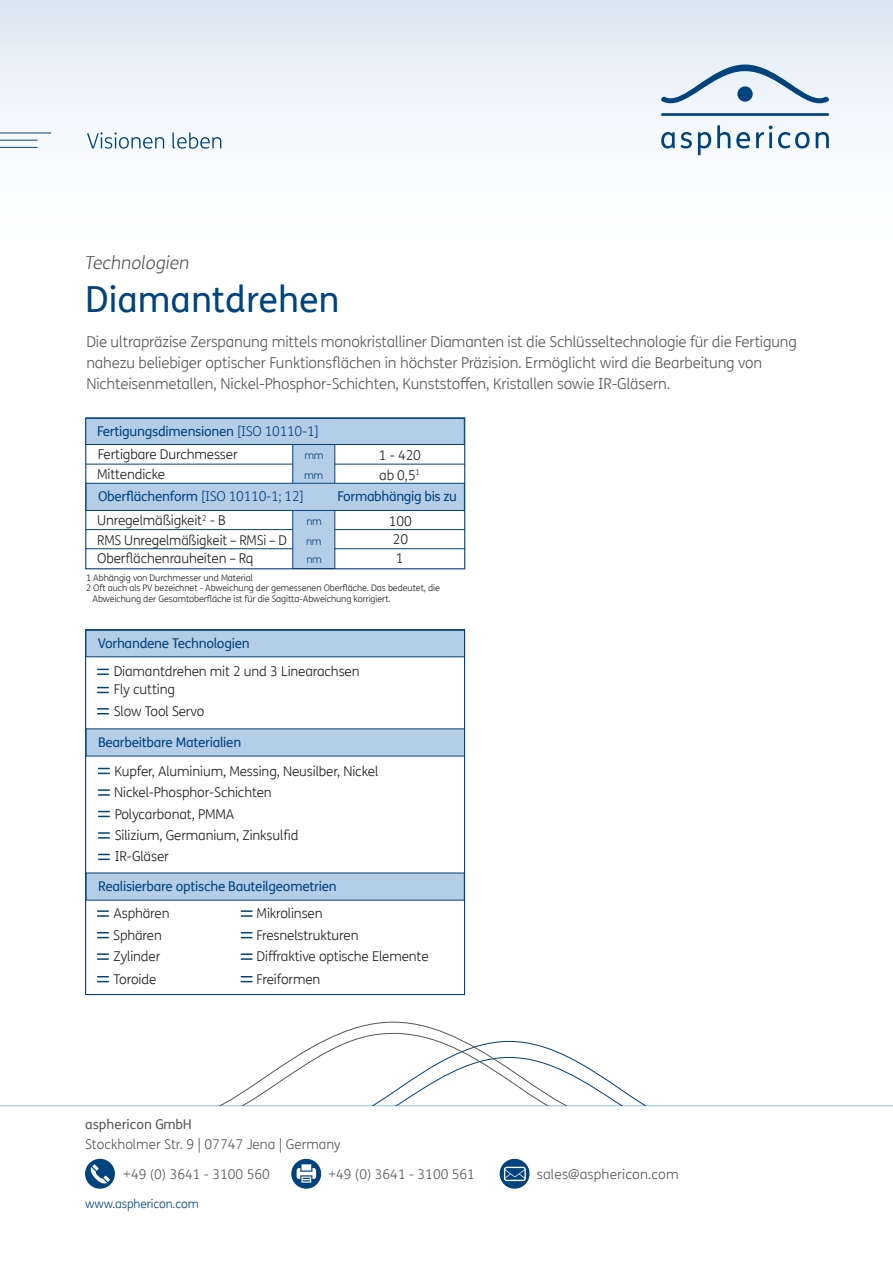
<style>
.page{position:relative;width:893px;height:1263px;background:#fff}
.page>*{position:absolute;margin:0;border:0;box-sizing:border-box;transform-origin:0 0}
.t1{font:36px "FS Me Pro";color:#01437c}
.t2{font:italic 300 18px "FS Me Pro";color:#57585a}
.t3{font:300 15px/21px "FS Me Pro";letter-spacing:-.01em;color:#57585a}
.t4{font:300 13.5px/21.5px "FS Me Pro";letter-spacing:-.01em;color:#231f20}
.t5{font:13.5px "FS Me Pro";letter-spacing:-.02em;color:#01437c}
.t6{font:300 13.5px "FS Me Pro";color:#57585a}
.t7{font:13.5px "FS Me Pro";color:#57585a}
.t8{font:300 12px "FS Me Pro";letter-spacing:-.01em;color:#01437c}
.t9{font:300 10.5px/20.4px "FS Me Pro";letter-spacing:-.025em;color:#01437c}
.t10{font:300 9px "FS Me Pro";letter-spacing:-.01em;color:#231f20}
.s1{font-weight:300}
</style>
<div class="page">
<div style="left:0;top:0;width:893px;height:298px;background:linear-gradient(to bottom,#e1ebf5,#fff)"></div>
<svg style="left:661px;top:132px;width:14px;height:17px"></svg>
<svg style="left:681px;top:132px;width:11px;height:17px"></svg>
<svg style="left:698px;top:132px;width:13px;height:23px"></svg>
<svg style="left:717px;top:125px;width:13px;height:23px"></svg>
<svg style="left:736px;top:132px;width:14px;height:17px"></svg>
<svg style="left:756px;top:126px;width:16px;height:22px"></svg>
<svg style="left:778px;top:132px;width:31px;height:17px"></svg>
<svg style="left:816px;top:132px;width:13px;height:16px"></svg>
<svg style="left:661px;top:65px;width:168px;height:51px"></svg>
<svg style="left:87px;top:132px;width:134px;height:17px"></svg>
<hr style="left:0;top:132px;width:51px;height:1px;background:#01437c">
<hr style="left:0;top:140px;width:38px;height:1px;background:#01437c">
<hr style="left:0;top:147px;width:38px;height:1px;background:#01437c">
<div style="left:85px;top:417px;width:380px;height:152px;background:#fff;border:1px solid #01437c"></div>
<hr style="left:86px;top:464px;width:379px;height:1px;background:#01437c">
<hr style="left:86px;top:529px;width:379px;height:1px;background:#01437c">
<hr style="left:86px;top:548px;width:379px;height:1px;background:#01437c">
<div style="left:293px;top:418px;width:42px;height:151px;background:#b5cee7"></div>
<div style="left:86px;top:418px;width:378px;height:27px;background:#b5cee7;border:1px solid #01437c"></div>
<div style="left:86px;top:483px;width:379px;height:28px;background:#b5cee7;border:1px solid #01437c"></div>
<div style="left:86px;top:629px;width:379px;height:28px;background:#b5cee7;border:1px solid #01437c"></div>
<div style="left:86px;top:873px;width:378px;height:27px;background:#b5cee7"></div>
<svg style="left:97px;top:910px;width:12px;height:7px"></svg>
<svg style="left:97px;top:932px;width:12px;height:6px"></svg>
<svg style="left:97px;top:953px;width:12px;height:7px"></svg>
<svg style="left:97px;top:976px;width:12px;height:6px"></svg>
<svg style="left:241px;top:910px;width:11px;height:7px"></svg>
<svg style="left:241px;top:932px;width:11px;height:6px"></svg>
<svg style="left:241px;top:953px;width:11px;height:7px"></svg>
<svg style="left:241px;top:976px;width:11px;height:6px"></svg>
<svg style="left:97px;top:669px;width:12px;height:6px"></svg>
<svg style="left:97px;top:687px;width:12px;height:6px"></svg>
<svg style="left:97px;top:708px;width:12px;height:6px"></svg>
<div style="left:86px;top:729px;width:379px;height:27px;background:#b5cee7"></div>
<svg style="left:98px;top:768px;width:12px;height:6px"></svg>
<svg style="left:98px;top:789px;width:12px;height:7px"></svg>
<svg style="left:98px;top:811px;width:12px;height:6px"></svg>
<svg style="left:98px;top:832px;width:12px;height:7px"></svg>
<svg style="left:98px;top:854px;width:12px;height:6px"></svg>
<div style="left:85px;top:1159px;width:30px;height:30px;background:#01437c;border-radius:50%"></div>
<svg style="left:90px;top:1164px;width:20px;height:20px"></svg>
<svg style="left:500px;top:1159px;width:30px;height:30px"></svg>
<svg style="left:504px;top:1167px;width:22px;height:14px"></svg>
<svg style="left:291px;top:1159px;width:30px;height:30px"></svg>
<svg style="left:297px;top:1164px;width:19px;height:18px"></svg>
<hr style="left:0;top:1105px;width:893px;height:1px;background:#b5cee7">
<svg style="left:219px;top:1022px;width:428px;height:84px"></svg>
<div style="left:85px;top:630px;width:380px;height:365px;border:1px solid #01437c"></div>
<h2 class="t2" style="left:85px;top:250px;width:106px">Technologien</h2>
<h1 class="t1" style="left:85px;top:274px;width:256px">Diamantdrehen</h1>
<p class="t3" style="left:86px;top:331px;width:712px">Die ultrapräzise Zerspanung mittels monokristalliner Diamanten ist die Schlüsseltechnologie für die Fertigung nahezu beliebiger optischer Funktionsflächen in höchster Präzision. Ermöglicht wird die Bearbeitung von<br>Nichteisenmetallen, Nickel-Phosphor-Schichten, Kunststoffen, Kristallen sowie IR-Gläsern.</p>
<p class="t5" style="left:97px;top:422px;width:223px">Fertigungsdimensionen <span class="s1">[ISO 10110-1]</span></p>
<p class="t4" style="left:97px;top:444px;width:142px;line-height:19.6px">Fertigbare Durchmesser<br>Mittendicke</p>
<p class="t4" style="left:97px;top:509px;width:130px">Unregelmäßigkeit<sup>2</sup> - B</p>
<p class="t4" style="left:97px;top:547px;width:158px">Oberflächenrauheiten – Rq</p>
<p class="t4" style="left:379px;top:445px;width:44px;line-height:19.5px">1 - 420 ab 0,5<sup>1</sup></p>
<p class="t4" style="left:389px;top:510px;width:24px">100</p>
<p class="t4" style="left:396px;top:547px;width:9px">1</p>
<p class="t9" style="left:304px;top:445px;width:21px">mm mm</p>
<p class="t5" style="left:98px;top:487px;width:207px">Oberflächenform <span class="s1">[ISO 10110-1; 12]</span></p>
<p class="t5" style="left:337px;top:487px;width:121px">Formabhängig bis zu</p>
<p class="t9" style="left:306px;top:512px;width:17px;line-height:19.4px">nm nm</p>
<p class="t9" style="left:306px;top:549px;width:17px">nm</p>
<p class="t4" style="left:97px;top:529px;width:191px">RMS Unregelmäßigkeit – RMSi – D</p>
<p class="t4" style="left:393px;top:528px;width:17px">20</p>
<p class="t10" style="left:86px;top:571px;width:168px">1 Abhängig von Durchmesser und Material</p>
<p class="t10" style="left:86px;top:582px;width:355px">2 Oft auch als PV bezeichnet - Abweichung der gemessenen Oberfläche. Das bedeutet, die</p>
<p class="t10" style="left:93px;top:593px;width:300px">Abweichung der Gesamtoberfläche ist für die Sagitta-Abweichung korrigiert.</p>
<p class="t5" style="left:98px;top:634px;width:153px">Vorhandene Technologien</p>
<p class="t4" style="left:114px;top:660px;width:247px">Diamantdrehen mit 2 und 3 Linearachsen</p>
<p class="t4" style="left:114px;top:700px;width:92px">Slow Tool Servo</p>
<p class="t4" style="left:114px;top:679px;width:63px">Fly cutting</p>
<p class="t5" style="left:98px;top:733px;width:145px">Bearbeitbare Materialien</p>
<p class="t4" style="left:114px;top:760px;width:266px">Kupfer, Aluminium, Messing, Neusilber, Nickel<br>Nickel-Phosphor-Schichten<br>Polycarbonat, PMMA<br>Silizium, Germanium, Zinksulfid<br>IR-Gläser</p>
<p class="t5" style="left:98px;top:877px;width:240px">Realisierbare optische Bauteilgeometrien</p>
<p class="t4" style="left:113px;top:903px;width:58px">Asphären<br>Sphären</p>
<p class="t4" style="left:113px;top:968px;width:44px">Toroide</p>
<p class="t4" style="left:113px;top:945px;width:48px">Zylinder</p>
<p class="t4" style="left:256px;top:903px;width:104px">Mikrolinsen<br>Fresnelstrukturen</p>
<p class="t4" style="left:257px;top:968px;width:65px">Freiformen</p>
<p class="t4" style="left:257px;top:945px;width:174px">Diffraktive optische Elemente</p>
<p class="t7" style="left:85px;top:1114px;width:108px">asphericon GmbH</p>
<p class="t6" style="left:85px;top:1135px;width:257px">Stockholmer Str. 9 | 07747 Jena | Germany</p>
<p class="t6" style="left:123px;top:1165px;width:148px">+49 (0) 3641 - 3100 560</p>
<p class="t6" style="left:328px;top:1165px;width:148px">+49 (0) 3641 - 3100 561</p>
<p class="t6" style="left:537px;top:1165px;width:144px">sales@asphericon.com</p>
<p class="t8" style="left:85px;top:1196px;width:115px">www.asphericon.com</p>
</div>
